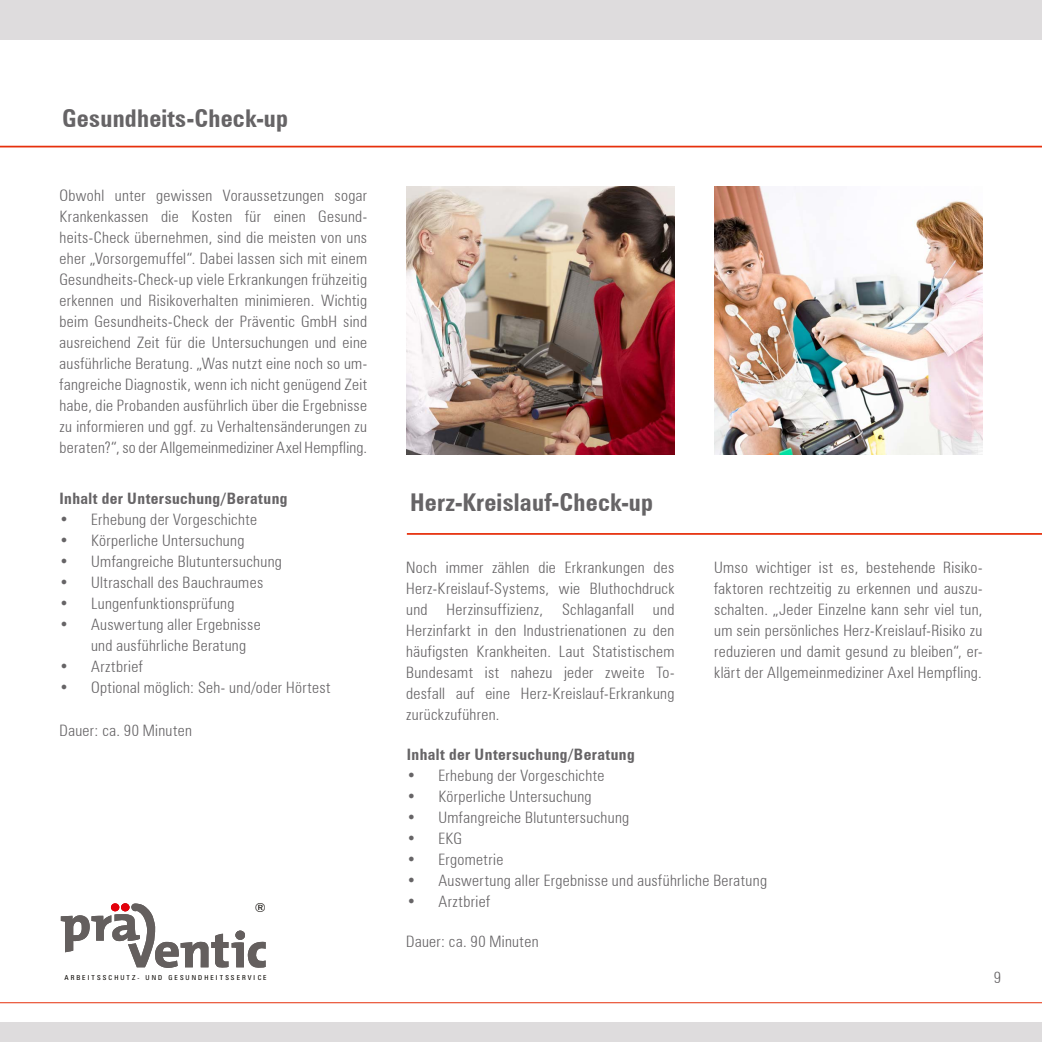
<style>
.page{position:relative;width:1042px;height:1042px;background:#fff}
.page>*{position:absolute;margin:0;border:0;box-sizing:border-box;transform-origin:0 0}
.t1{font:700 condensed 24.5px "Zurich BT";letter-spacing:.01em;color:#666466}
.t2{font:300 condensed 15.75px/21px "Zurich BT";letter-spacing:.02em;color:#666466;text-align:justify}
.t3{font:700 condensed 15.75px "Zurich BT";letter-spacing:.025em;color:#666466}
.t4{font:condensed 12.6px "Zurich BT";color:#0c0905;scale:1.05 1}
.t5{font:condensed 6.83px "Zurich BT";letter-spacing:.29em;color:#0c0905;scale:1.05 1}
</style>
<div class="page">
<div style="left:0;top:1022px;width:1042px;height:20px;background:#dedcdd"></div>
<hr style="left:0;top:1002px;width:1042px;height:1px;background:#e6300c">
<svg style="left:61px;top:903px;width:205px;height:65px"></svg>
<div style="left:0;top:0;width:1042px;height:40px;background:#dedcdd"></div>
<hr style="left:0;top:146px;width:1042px;height:1px;background:#e6300c">
<img style="left:407px;top:187px;width:268px;height:268px">
<img style="left:714px;top:187px;width:268px;height:268px">
<hr style="left:407px;top:533px;width:635px;height:2px;background:#e6300c">
<h1 class="t1" style="left:62px;top:103px;width:227px">Gesundheits-Check-up</h1>
<p class="t2" style="left:60px;top:185px;width:309px">Obwohl unter gewissen Voraussetzungen sogar Krankenkassen die Kosten für einen Gesund&shy;heits-Check übernehmen, sind die meisten von uns eher „Vorsorgemuffel“. Dabei lassen sich mit einem Gesundheits-Check-up viele Erkrankungen frühzeitig erkennen und Risikoverhalten minimieren. Wichtig beim Gesundheits-Check der Präventic GmbH sind ausreichend Zeit für die Untersuchungen und eine ausführliche Beratung. „Was nutzt eine noch so um&shy;fangreiche Diagnostik, wenn ich nicht genügend Zeit habe, die Probanden ausführlich über die Ergebnisse zu informieren und ggf. zu Verhaltensänderungen zu beraten?“, so der Allgemeinmediziner Axel Hempfling.</p>
<p class="t3" style="left:60px;top:489px;width:229px">Inhalt der Untersuchung/Beratung</p>
<p class="t2" style="left:60px;top:509px;width:199px">• Erhebung der Vorgeschichte</p>
<p class="t2" style="left:60px;top:530px;width:186px">• Körperliche Untersuchung</p>
<p class="t2" style="left:60px;top:551px;width:224px">• Umfangreiche Blutuntersuchung</p>
<p class="t2" style="left:60px;top:572px;width:205px">• Ultraschall des Bauchraumes</p>
<p class="t2" style="left:60px;top:593px;width:176px">• Lungenfunktionsprüfung</p>
<p class="t2" style="left:91px;top:614px;width:171px;text-indent:-32px">• Auswertung aller Ergebnisse und ausführliche Beratung</p>
<p class="t2" style="left:60px;top:656px;width:85px">• Arztbrief</p>
<p class="t2" style="left:60px;top:677px;width:273px">• Optional möglich: Seh- und/oder Hörtest</p>
<p class="t2" style="left:60px;top:719px;width:134px">Dauer: ca. 90 Minuten</p>
<p class="t4" style="left:255px;top:900px;width:12px">®</p>
<h1 class="t1" style="left:410px;top:488px;width:244px">Herz-Kreislauf-Check-up</h1>
<p class="t2" style="left:406px;top:557px;width:270px">Noch immer zählen die Erkrankungen des Herz-Kreislauf-Systems, wie Bluthochdruck und Herzinsuffizienz, Schlaganfall und Herzinfarkt in den Industrienationen zu den häufigsten Krankheiten. Laut Statistischem Bundesamt ist nahezu jeder zweite To&shy;desfall auf eine Herz-Kreislauf-Erkrankung zurückzuführen.</p>
<p class="t2" style="left:714px;top:557px;width:270px">Umso wichtiger ist es, bestehende Risiko&shy;faktoren rechtzeitig zu erkennen und auszu&shy;schalten. „Jeder Einzelne kann sehr viel tun, um sein persönliches Herz-Kreislauf-Risiko zu reduzieren und damit gesund zu bleiben“, er&shy;klärt der Allgemeinmediziner Axel Hempfling.</p>
<p class="t3" style="left:407px;top:745px;width:229px">Inhalt der Untersuchung/Beratung</p>
<p class="t2" style="left:407px;top:765px;width:199px">• Erhebung der Vorgeschichte</p>
<p class="t2" style="left:407px;top:785px;width:186px">• Körperliche Untersuchung</p>
<p class="t2" style="left:407px;top:806px;width:224px">• Umfangreiche Blutuntersuchung</p>
<p class="t2" style="left:407px;top:827px;width:56px">• EKG</p>
<p class="t2" style="left:407px;top:848px;width:98px">• Ergometrie</p>
<p class="t2" style="left:407px;top:869px;width:362px">• Auswertung aller Ergebnisse und ausführliche Beratung</p>
<p class="t2" style="left:407px;top:890px;width:85px">• Arztbrief</p>
<p class="t2" style="left:406px;top:930px;width:134px">Dauer: ca. 90 Minuten</p>
<p class="t5" style="left:145px;top:973px;width:5px">U</p>
<p class="t5" style="left:242px;top:973px;width:25px">R ICE</p>
<p class="t2" style="left:994px;top:967px;width:9px">9</p>
<p class="t5" style="left:65px;top:973px;width:180px">ARBEITSSCHUTZ- ND GESUNDHEITSSE V</p>
</div>
